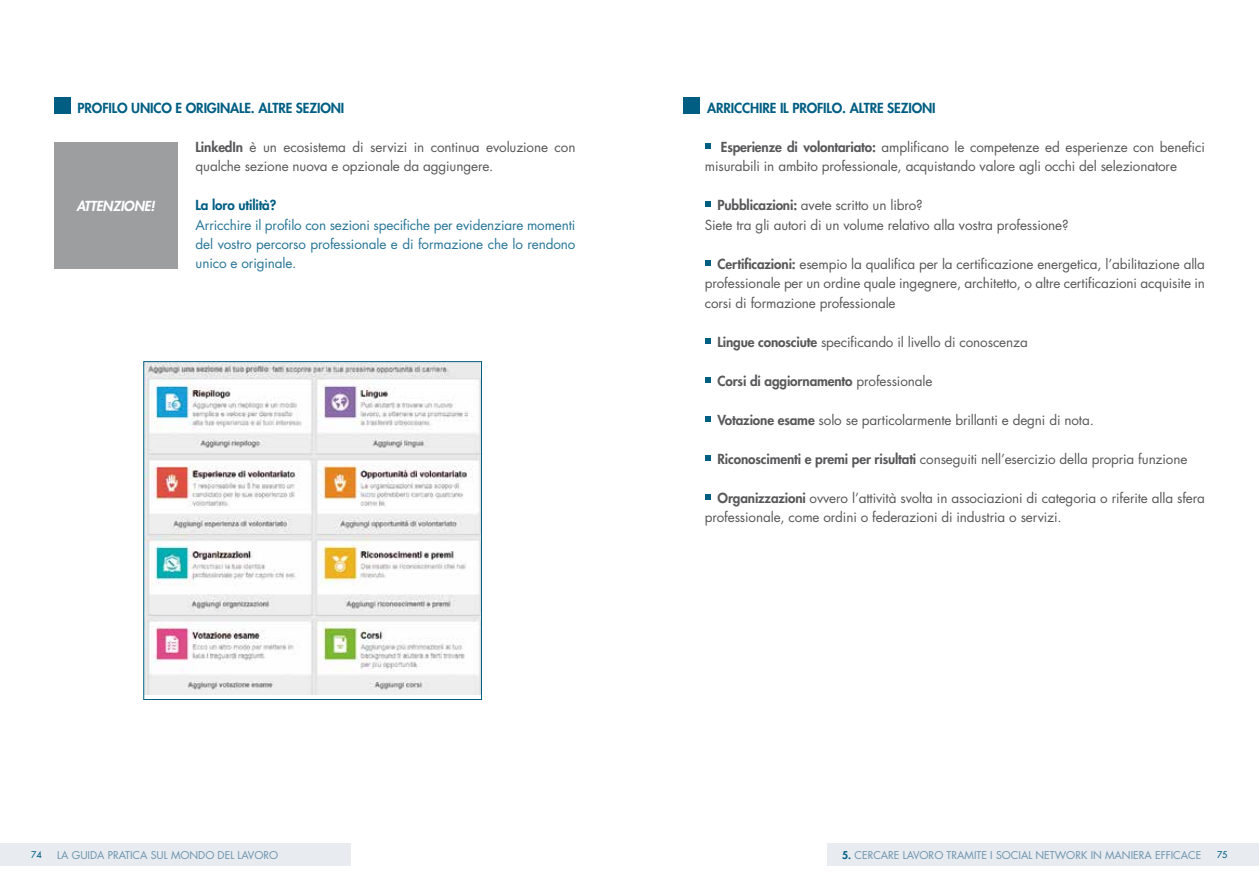
<style>
.page{position:relative;width:1259px;height:893px;background:#fff}
.page>*{position:absolute;margin:0;border:0;box-sizing:border-box;transform-origin:0 0}
.t1{font:13.5px/19.5px "Futura";letter-spacing:-.01em;color:#58585a}
.t2{font:13.5px/19.5px "Futura";letter-spacing:-.01em;color:#287697;text-align:justify}
.t3{font:800 13.5px "Futura";letter-spacing:-.01em;color:#005e83}
.t4{font:800 13.5px "Futura";letter-spacing:-.01em;color:#58585a}
.t5{font:italic 800 13.5px "Futura";letter-spacing:-.01em;color:#fff}
.t6{font:10.5px "Futura Std";color:#6b93ad}
.t7{font:500 9px "Futura Std";color:#005e83}
.s1{font-weight:800}
.s2{font-weight:400}
.s3{font-weight:800;color:#005e83}
</style>
<div class="page">
<div style="left:0;top:843px;width:351px;height:22px;background:#e8ebf0"></div>
<div style="left:827px;top:843px;width:432px;height:22px;background:#e8ebf0"></div>
<div style="left:54px;top:98px;width:16px;height:16px;background:#005e83"></div>
<img style="left:146px;top:363px;width:334px;height:332px">
<div style="left:144px;top:361px;width:338px;height:339px;border:1px solid #005e83"></div>
<div style="left:54px;top:142px;width:123px;height:127px;background:#9c9e9f"></div>
<div style="left:683px;top:98px;width:16px;height:16px;background:#005e83"></div>
<svg style="left:705px;top:143px;width:5px;height:5px"></svg>
<svg style="left:705px;top:201px;width:5px;height:6px"></svg>
<svg style="left:705px;top:260px;width:5px;height:6px"></svg>
<svg style="left:705px;top:338px;width:5px;height:6px"></svg>
<svg style="left:705px;top:377px;width:5px;height:5px"></svg>
<svg style="left:705px;top:416px;width:5px;height:6px"></svg>
<svg style="left:705px;top:455px;width:5px;height:5px"></svg>
<svg style="left:705px;top:494px;width:5px;height:6px"></svg>
<p class="t3" style="left:78px;top:99px;width:268px">PROFILO UNICO E ORIGINALE. ALTRE SEZIONI</p>
<p class="t5" style="left:76px;top:197px;width:80px">ATTENZIONE!</p>
<p class="t1" style="left:196px;top:137px;width:381px"><span class="s1">LinkedIn</span> è un ecosistema di servizi in continua evoluzione con qualche sezione nuova e opzionale da aggiungere.</p>
<p class="t3" style="left:196px;top:196px;width:82px">La loro utilità?</p>
<p class="t2" style="left:196px;top:215px;width:381px">Arricchire il profilo con sezioni specifiche per evidenziare momenti del vostro percorso professionale e di formazione che lo rendono unico e originale.</p>
<p class="t3" style="left:707px;top:99px;width:230px">ARRICCHIRE IL PROFILO. ALTRE SEZIONI</p>
<p class="t1" style="left:705px;top:137px;width:501px;text-indent:16px"><span class="s1">Esperienze di volontariato:</span> amplificano le competenze ed esperienze con benefici misurabili in ambito professionale, acquistando valore agli occhi del selezionatore</p>
<p class="t1" style="left:705px;top:195px;width:365px;text-indent:13px"><span class="s1">Pubblicazioni:</span> avete scritto un libro?<br>Siete tra gli autori di un volume relativo alla vostra professione?</p>
<p class="t1" style="left:705px;top:254px;width:502px;text-align:justify;text-indent:13px"><span class="s1">Certificazioni:</span> esempio la qualifica per la certificazione energetica, l’abilitazione alla professionale per un ordine quale ingegnere, architetto, o altre certificazioni acquisite in corsi di formazione professionale</p>
<p class="t1" style="left:717px;top:332px;width:312px"><span class="s1">Lingue conosciute</span> specificando il livello di conoscenza</p>
<p class="t4" style="left:717px;top:371px;width:216px">Corsi di aggiornamento <span class="s2">professionale</span></p>
<p class="t1" style="left:717px;top:410px;width:378px"><span class="s1">Votazione esame</span> solo se particolarmente brillanti e degni di nota.</p>
<p class="t1" style="left:717px;top:449px;width:471px"><span class="s1">Riconoscimenti e premi per risultati</span> conseguiti nell’esercizio della propria funzione</p>
<p class="t1" style="left:705px;top:488px;width:502px;text-indent:13px"><span class="s1">Organizzazioni</span> ovvero l’attività svolta in associazioni di categoria o riferite alla sfera professionale, come ordini o federazioni di industria o servizi.</p>
<p class="t7" style="left:31px;top:849px;width:12px">74</p>
<p class="t6" style="left:57px;top:848px;width:222px">LA GUIDA PRATICA SUL MONDO DEL LAVORO</p>
<p class="t6" style="left:842px;top:848px;width:360px"><span class="s3">5.</span> CERCARE LAVORO TRAMITE I SOCIAL NETWORK IN MANIERA EFFICACE</p>
<p class="t7" style="left:1217px;top:849px;width:12px">75</p>
</div>
